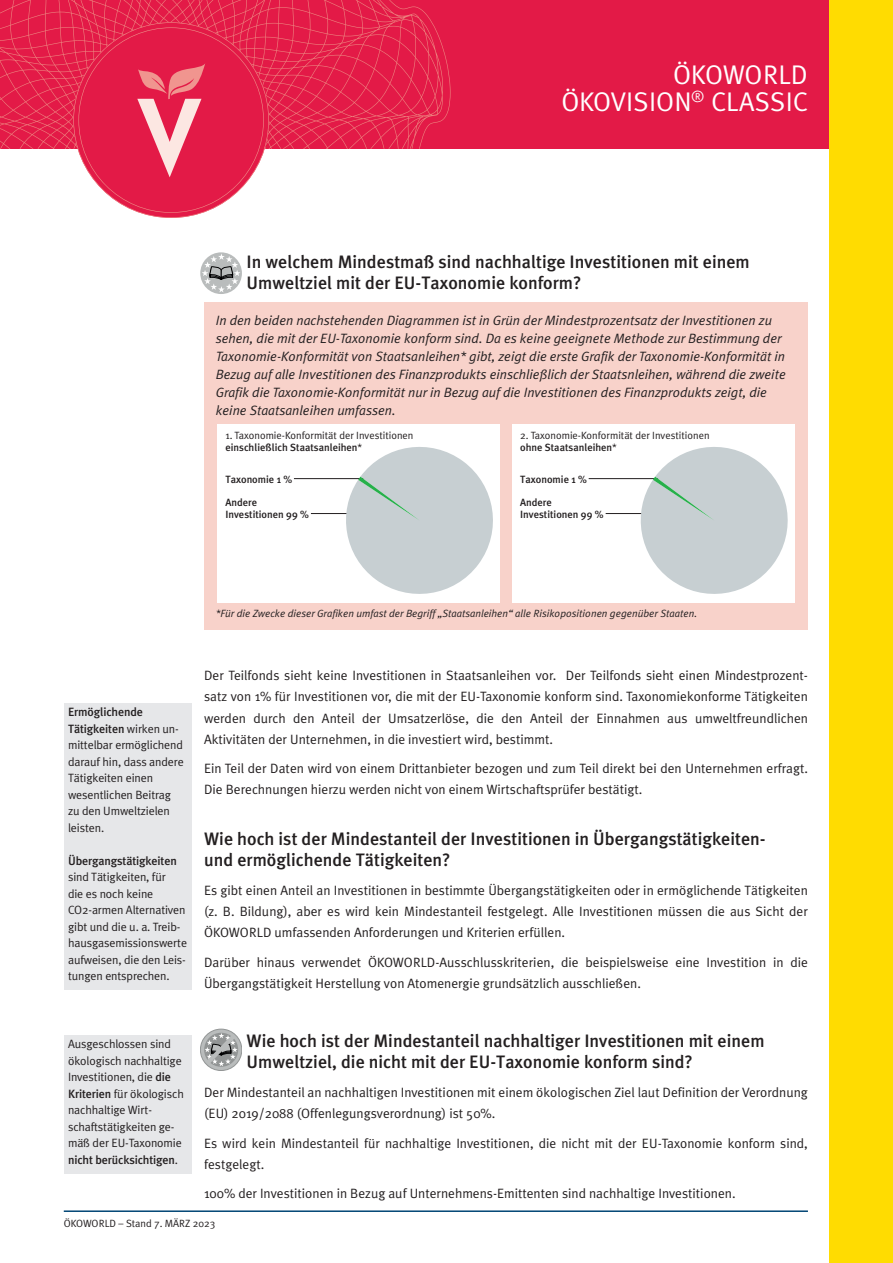
<style>
.page{position:relative;width:893px;height:1263px;background:#fff}
.page>*{position:absolute;margin:0;border:0;box-sizing:border-box;transform-origin:0 0}
.t1{font:27px/27px "Meta Plus Normal";color:#fff;text-align:right}
.t2{font:500 18px/21px "Meta Plus";color:#231f20}
.t3{font:13.5px/21px "Meta Plus Normal";color:#231f20}
.t4{font:italic 13.5px/18px "Meta Plus Normal";color:#231f20}
.t5{font:12px/16.5px "Meta Plus Normal";letter-spacing:-.01em;color:#231f20}
.t6{font:500 12px/16.5px "Meta Plus";letter-spacing:-.01em;color:#231f20}
.t7{font:500 10.5px/22.6px "Meta Plus";color:#231f20}
.t8{font:10.5px "Meta Plus Normal";color:#231f20}
.t9{font:italic 10.5px "Meta Plus Normal";color:#231f20}
.s1{font-family:"Meta Plus Normal";font-weight:400}
.s2{font-family:"Meta Plus";font-weight:500}
</style>
<div class="page">
<div style="left:0;top:0;width:893px;height:149px;background:#e31a47"></div>
<div style="left:829px;top:0;width:64px;height:1263px;background:#ffdc01"></div>
<hr style="left:64px;top:1210px;width:744px;height:2px;background:#014575">
<svg style="left:0;top:0;width:451px;height:218px"></svg>
<div style="left:64px;top:703px;width:127px;height:286px;background:#e6e7e9"></div>
<div style="left:64px;top:1035px;width:127px;height:139px;background:#e6e7e9"></div>
<svg style="left:200px;top:1029px;width:42px;height:41px"></svg>
<div style="left:200px;top:1029px;width:42px;height:42px;border:1px solid #929595;border-radius:50%"></div>
<div style="left:204px;top:1033px;width:34px;height:34px;background:#a1a4a4;border-radius:50%"></div>
<svg style="left:204px;top:1033px;width:34px;height:33px"></svg>
<div style="left:204px;top:302px;width:604px;height:327px;background:#f8d2ca"></div>
<div style="left:217px;top:424px;width:282px;height:178px;background:#fff"></div>
<div style="left:513px;top:424px;width:282px;height:178px;background:#fff"></div>
<hr style="left:294px;top:478px;width:70px;height:1px;background:#231f20">
<hr style="left:311px;top:513px;width:70px;height:1px;background:#231f20">
<svg style="left:346px;top:447px;width:147px;height:147px"></svg>
<hr style="left:589px;top:478px;width:70px;height:1px;background:#231f20">
<hr style="left:606px;top:513px;width:70px;height:1px;background:#231f20">
<svg style="left:641px;top:447px;width:147px;height:147px"></svg>
<svg style="left:200px;top:252px;width:42px;height:42px"></svg>
<svg style="left:202px;top:253px;width:38px;height:41px"></svg>
<h1 class="t1" style="left:561px;top:60px;width:248px">ÖKOWORLD<br>ÖKOVISION<sup>®</sup> CLASSIC</h1>
<h2 class="t2" style="left:247px;top:251px;width:505px">In welchem Mindestmaß sind nachhaltige Investitionen mit einem<br>Umweltziel mit der EU-Taxonomie konform?</h2>
<p class="t4" style="left:216px;top:311px;width:571px">In den beiden nachstehenden Diagrammen ist in Grün der Mindestprozentsatz der Investitionen zu sehen, die mit der EU-Taxonomie konform sind. Da es keine geeignete Methode zur Bestimmung der Taxonomie-Konformität von Staatsanleihen* gibt, zeigt die erste Grafik der Taxonomie-Konformität in Bezug auf alle Investitionen des Finanzprodukts einschließlich der Staatsnleihen, während die zweite Grafik die Taxonomie-Konformität nur in Bezug auf die Investitionen des Finanzprodukts zeigt, die keine Staatsanleihen umfassen.</p>
<p class="t8" style="left:225px;top:430px;width:190px">1. Taxonomie-Konformität der Investitionen</p>
<p class="t7" style="left:225px;top:436px;width:138px">einschließlich Staatsanleihen<span class="s1">*</span></p>
<p class="t7" style="left:225px;top:468px;width:68px">Taxonomie 1 %<br>Andere</p>
<p class="t7" style="left:225px;top:503px;width:85px">Investitionen 99 %</p>
<p class="t8" style="left:520px;top:430px;width:191px">2. Taxonomie-Konformität der Investitionen</p>
<p class="t7" style="left:520px;top:436px;width:98px">ohne Staatsanleihen<span class="s1">*</span></p>
<p class="t7" style="left:520px;top:468px;width:68px">Taxonomie 1 %<br>Andere</p>
<p class="t7" style="left:520px;top:503px;width:85px">Investitionen 99 %</p>
<p class="t9" style="left:216px;top:607px;width:483px">*Für die Zwecke dieser Grafiken umfast der Begriff „Staatsanleihen“ alle Risikopositionen gegenüber Staaten.</p>
<p class="t6" style="left:68px;top:704px;width:112px">Ermöglichende<br>Tätigkeiten <span class="s1">wirken un-</span></p>
<p class="t5" style="left:68px;top:736px;width:117px">mittelbar ermöglichend darauf hin, dass andere<br>Tätigkeiten einen wesentlichen Beitrag zu den Umweltzielen leisten.</p>
<p class="t6" style="left:68px;top:852px;width:110px">Übergangstätigkeiten</p>
<p class="t5" style="left:68px;top:868px;width:121px">sind Tätigkeiten, für<br>die es noch keine<br>CO2-armen Alternativen gibt und die u. a. Treib&shy;hausgasemissionswerte aufweisen, die den Leis&shy;tungen entsprechen.</p>
<p class="t5" style="left:68px;top:1035px;width:117px">Ausgeschlossen sind ökologisch nachhaltige<br>Investitionen, die <span class="s2">die<br>Kriterien</span> für ökologisch nachhaltige Wirt&shy;schaftstätigkeiten ge&shy;mäß der EU-Taxonomie</p>
<p class="t6" style="left:68px;top:1151px;width:112px">nicht berücksichtigen<span class="s1">.</span></p>
<p class="t3" style="left:204px;top:665px;width:605px;text-align:justify">Der Teilfonds sieht keine Investitionen in Staatsanleihen vor. Der Teilfonds sieht einen Mindestprozent&shy;satz von 1% für Investitionen vor, die mit der EU-Taxonomie konform sind. Taxonomiekonforme Tätigkeiten werden durch den Anteil der Umsatzerlöse, die den Anteil der Einnahmen aus umweltfreundlichen Aktivitäten der Unternehmen, in die investiert wird, bestimmt.</p>
<p class="t3" style="left:204px;top:758px;width:605px">Ein Teil der Daten wird von einem Drittanbieter bezogen und zum Teil direkt bei den Unternehmen erfragt.<br>Die Berechnungen hierzu werden nicht von einem Wirtschaftsprüfer bestätigt.</p>
<h2 class="t2" style="left:204px;top:828px;width:563px">Wie hoch ist der Mindestanteil der Investitionen in Übergangstätigkeiten&shy;und ermöglichende Tätigkeiten?</h2>
<p class="t3" style="left:204px;top:880px;width:605px;text-align:justify">Es gibt einen Anteil an Investitionen in bestimmte Übergangstätigkeiten oder in ermöglichende Tätigkeiten (z. B. Bildung), aber es wird kein Mindestanteil festgelegt. Alle Investitionen müssen die aus Sicht der ÖKOWORLD umfassenden Anforderungen und Kriterien erfüllen.</p>
<p class="t3" style="left:204px;top:951px;width:605px">Darüber hinaus verwendet ÖKOWORLD-Ausschlusskriterien, die beispielsweise eine Investition in die<br>Übergangstätigkeit Herstellung von Atomenergie grundsätzlich ausschließen.</p>
<h2 class="t2" style="left:247px;top:1030px;width:519px">Wie hoch ist der Mindestanteil nachhaltiger Investitionen mit einem<br>Umweltziel, die nicht mit der EU-Taxonomie konform sind?</h2>
<p class="t3" style="left:204px;top:1082px;width:605px">Der Mindestanteil an nachhaltigen Investitionen mit einem ökologischen Ziel laut Definition der Verordnung (EU) 2019/2088 (Offenlegungsverordnung) ist 50%.</p>
<p class="t3" style="left:204px;top:1132px;width:605px">Es wird kein Mindestanteil für nachhaltige Investitionen, die nicht mit der EU-Taxonomie konform sind, festgelegt.</p>
<p class="t3" style="left:204px;top:1183px;width:533px">100% der Investitionen in Bezug auf Unternehmens-Emittenten sind nachhaltige Investitionen.</p>
<p class="t8" style="left:64px;top:1217px;width:153px">ÖKOWORLD – Stand 7. MÄRZ 2023</p>
</div>
